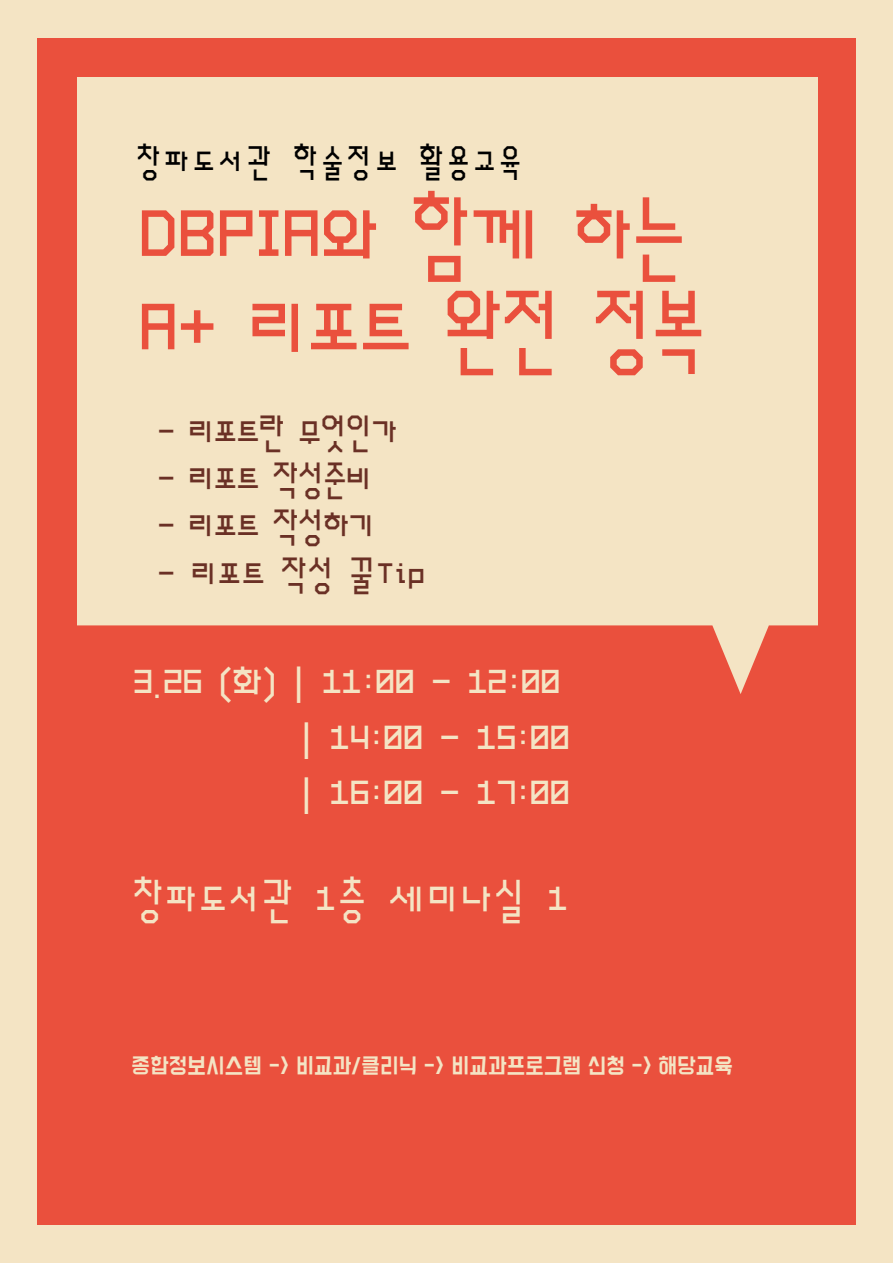
<style>
.page{position:relative;width:893px;height:1263px;background:#f4e4c4}
.page>*{position:absolute;margin:0;border:0;box-sizing:border-box;transform-origin:0 0}
.t1{font:78px/93.4px "Bandal";color:#ea503d}
.t2{font:39.97px/55.4px "Bandal";color:#f4e4c4}
.t3{font:39.97px "Bandal";letter-spacing:.08em;color:#f4e4c4}
.t4{font:39.75px "Bandal";color:#f4e4c4}
.t5{font:33.75px "Bandal";color:#6a3025}
.t6{font:33.75px "Bandal";letter-spacing:.04em;color:#6a3025}
.t7{font:31.5px "Bandal";letter-spacing:.15em;color:#000}
.t8{font:24px "Do Hyeon";letter-spacing:.01em;color:#f4e4c4}
</style>
<div class="page">
<div style="left:37px;top:38px;width:819px;height:1187px;background:#ea503d"></div>
<div style="left:77px;top:77px;width:741px;height:508px;background:#f4e4c4"></div>
<svg style="left:77px;top:585px;width:741px;height:109px"></svg>
<h3 class="t7" style="left:135px;top:146px;width:385px">창파도서관 학술정보 활용교육</h3>
<h1 class="t1" style="left:135px;top:192px;width:567px">DBPIA와 함께 하는<br>A+ 리포트 완전 정복</h1>
<h3 class="t5" style="left:156px;top:415px;width:241px">- 리포트란 무엇인가</h3>
<h3 class="t5" style="left:156px;top:462px;width:215px">- 리포트 작성준비</h3>
<h3 class="t5" style="left:156px;top:509px;width:218px">- 리포트 작성하기</h3>
<h3 class="t6" style="left:156px;top:557px;width:268px">- 리포트 작성 꿀Tip</h3>
<h3 class="t4" style="left:132px;top:663px;width:429px">3.26 (화) | 11:00 - 12:00</h3>
<h2 class="t2" style="left:298px;top:712px;width:271px">| 14:00 - 15:00 | 16:00 - 17:00</h2>
<h2 class="t3" style="left:132px;top:879px;width:436px">창파도서관 1층 세미나실 1</h2>
<p class="t8" style="left:132px;top:1055px;width:603px">종합정보시스템 -&gt; 비교과/클리닉 -&gt; 비교과프로그램 신청 -&gt; 해당교육</p>
</div>
